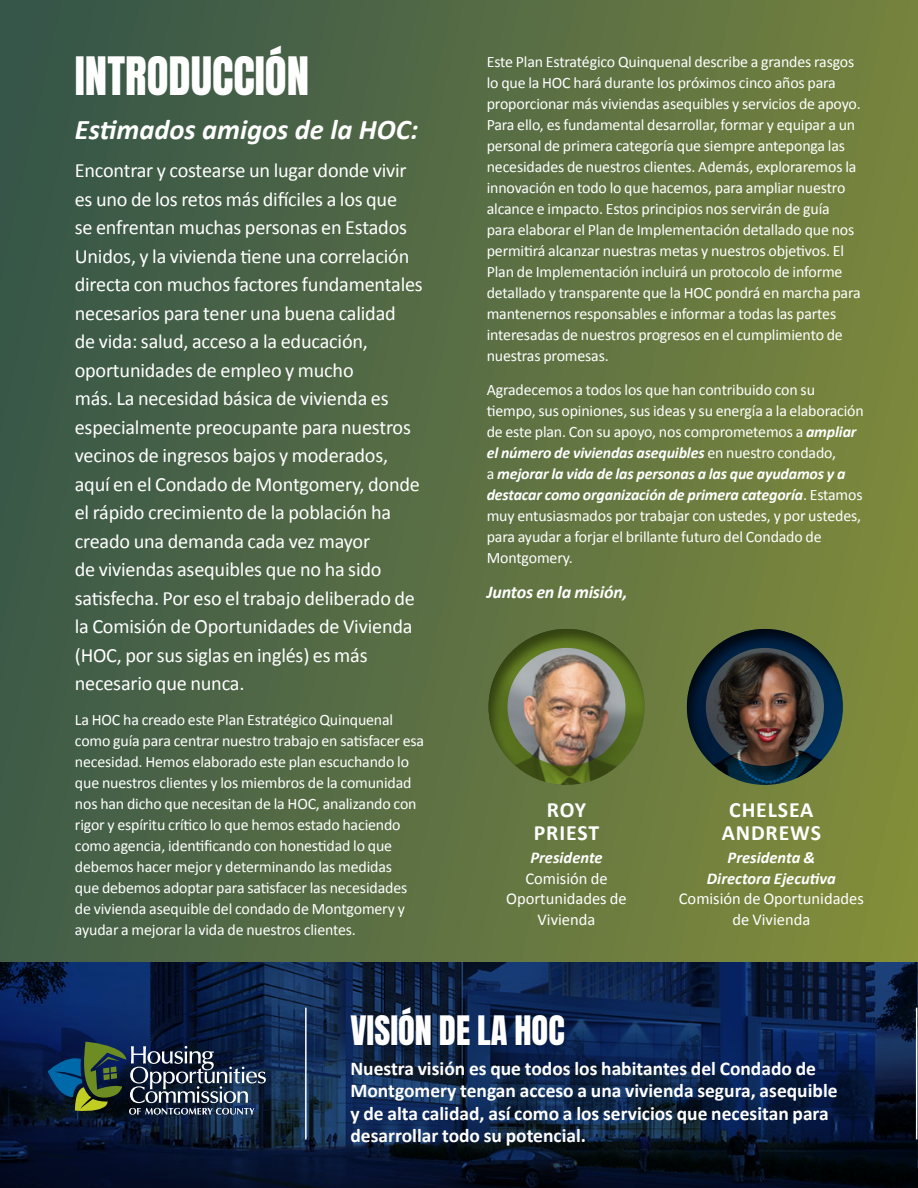
<style>
.page{position:relative;width:918px;height:1188px;background:#fff}
.page>*{position:absolute;margin:0;border:0;box-sizing:border-box;transform-origin:0 0}
.t1{font:45px "Anton";color:#fff}
.t2{font:34.5px "Anton";color:#fff}
.t3{font:italic 700 28.5px "Calibri";color:#fff}
.t4{font:700 21.9px/23.2px "Calibri";letter-spacing:.04em;color:#fff;text-align:center}
.t5{font:20.25px/28.5px "Calibri";letter-spacing:-.01em;color:#fff}
.t6{font:700 19.5px/22.5px "Calibri";color:#fff}
.t7{font:italic 700 18px "Calibri";letter-spacing:-.01em;color:#fff}
.t8{font:16.5px/20.4px "Calibri";color:#fff;text-align:center}
.t9{font:italic 700 16.5px/20.4px "Calibri";color:#fff;text-align:center}
.t10{font:15.9px/21px "Calibri";letter-spacing:-.01em;color:#fff}
.s1{font-weight:700;font-style:italic}
</style>
<div class="page">
<div style="left:0;top:0;width:918px;height:962px;background:linear-gradient(to right,#395749,#7c883d)"></div>
<svg style="left:0;top:962px;width:918px;height:226px;background:#0a1e40"></svg>
<hr style="left:305px;top:1008px;width:2px;height:131px;background:#fff">
<hr style="left:916px;top:1008px;width:1px;height:131px;background:#fff">
<svg style="left:48px;top:1042px;width:218px;height:73px;background:#334654"></svg>
<div style="left:476px;top:617px;width:183px;height:168px;background:#000;opacity:.75"></div>
<div style="left:489px;top:629px;width:156px;height:156px;border:19px solid #6d8d23;border-radius:50%"></div>
<div style="left:675px;top:617px;width:182px;height:168px;background:#000;opacity:.75"></div>
<div style="left:687px;top:629px;width:156px;height:156px;border:19px solid #0069aa;border-radius:50%"></div>
<h1 class="t1" style="left:75px;top:53px;width:236px">INTRODUCCIÓN</h1>
<h3 class="t3" style="left:75px;top:112px;width:345px">Estimados amigos de la HOC:</h3>
<p class="t5" style="left:75px;top:155px;width:350px">Encontrar y costearse un lugar donde vivir es uno de los retos más difíciles a los que<br>se enfrentan muchas personas en Estados Unidos, y la vivienda tiene una correlación directa con muchos factores fundamentales necesarios para tener una buena calidad<br>de vida: salud, acceso a la educación, oportunidades de empleo y mucho<br>más. La necesidad básica de vivienda es especialmente preocupante para nuestros vecinos de ingresos bajos y moderados, aquí en el Condado de Montgomery, donde el rápido crecimiento de la población ha creado una demanda cada vez mayor<br>de viviendas asequibles que no ha sido satisfecha. Por eso el trabajo deliberado de la Comisión de Oportunidades de Vivienda (HOC, por sus siglas en inglés) es más necesario que nunca.</p>
<p class="t10" style="left:75px;top:709px;width:351px">La HOC ha creado este Plan Estratégico Quinquenal como guía para centrar nuestro trabajo en satisfacer esa necesidad. Hemos elaborado este plan escuchando lo que nuestros clientes y los miembros de la comunidad nos han dicho que necesitan de la HOC, analizando con rigor y espíritu crítico lo que hemos estado haciendo como agencia, identificando con honestidad lo que debemos hacer mejor y determinando las medidas<br>que debemos adoptar para satisfacer las necesidades de vivienda asequible del condado de Montgomery y ayudar a mejorar la vida de nuestros clientes.</p>
<p class="t10" style="left:487px;top:50px;width:376px">Este Plan Estratégico Quinquenal describe a grandes rasgos lo que la HOC hará durante los próximos cinco años para proporcionar más viviendas asequibles y servicios de apoyo.<br>Para ello, es fundamental desarrollar, formar y equipar a un personal de primera categoría que siempre anteponga las necesidades de nuestros clientes. Además, exploraremos la innovación en todo lo que hacemos, para ampliar nuestro alcance e impacto. Estos principios nos servirán de guía para elaborar el Plan de Implementación detallado que nos permitirá alcanzar nuestras metas y nuestros objetivos. El Plan de Implementación incluirá un protocolo de informe detallado y transparente que la HOC pondrá en marcha para mantenernos responsables e informar a todas las partes interesadas de nuestros progresos en el cumplimiento de nuestras promesas.</p>
<p class="t10" style="left:487px;top:379px;width:379px">Agradecemos a todos los que han contribuido con su tiempo, sus opiniones, sus ideas y su energía a la elaboración de este plan. Con su apoyo, nos comprometemos a <span class="s1">ampliar el número de viviendas asequibles</span> en nuestro condado,<br>a <span class="s1">mejorar la vida de las personas a las que ayudamos y a destacar como organización de primera categoría</span>. Estamos muy entusiasmados por trabajar con ustedes, y por ustedes, para ayudar a forjar el brillante futuro del Condado de Montgomery.</p>
<p class="t7" style="left:487px;top:581px;width:142px">Juntos en la misión,</p>
<h3 class="t4" style="left:534px;top:797px;width:67px">ROY<br>PRIEST</h3>
<p class="t9" style="left:530px;top:847px;width:74px">Presidente</p>
<p class="t8" style="left:506px;top:867px;width:122px">Comisión de<br>Oportunidades de<br>Vivienda</p>
<h3 class="t4" style="left:722px;top:797px;width:101px">CHELSEA<br>ANDREWS</h3>
<p class="t9" style="left:707px;top:847px;width:131px">Presidenta &amp;<br>Directora Ejecutiva</p>
<p class="t8" style="left:679px;top:888px;width:187px">Comisión de Oportunidades de Vivienda</p>
<h2 class="t2" style="left:350px;top:1013px;width:216px">VISIÓN DE LA HOC</h2>
<p class="t6" style="left:350px;top:1056px;width:489px">Nuestra visión es que todos los habitantes del Condado de Montgomery tengan acceso a una vivienda segura, asequible y de alta calidad, así como a los servicios que necesitan para desarrollar todo su potencial.</p>
</div>
